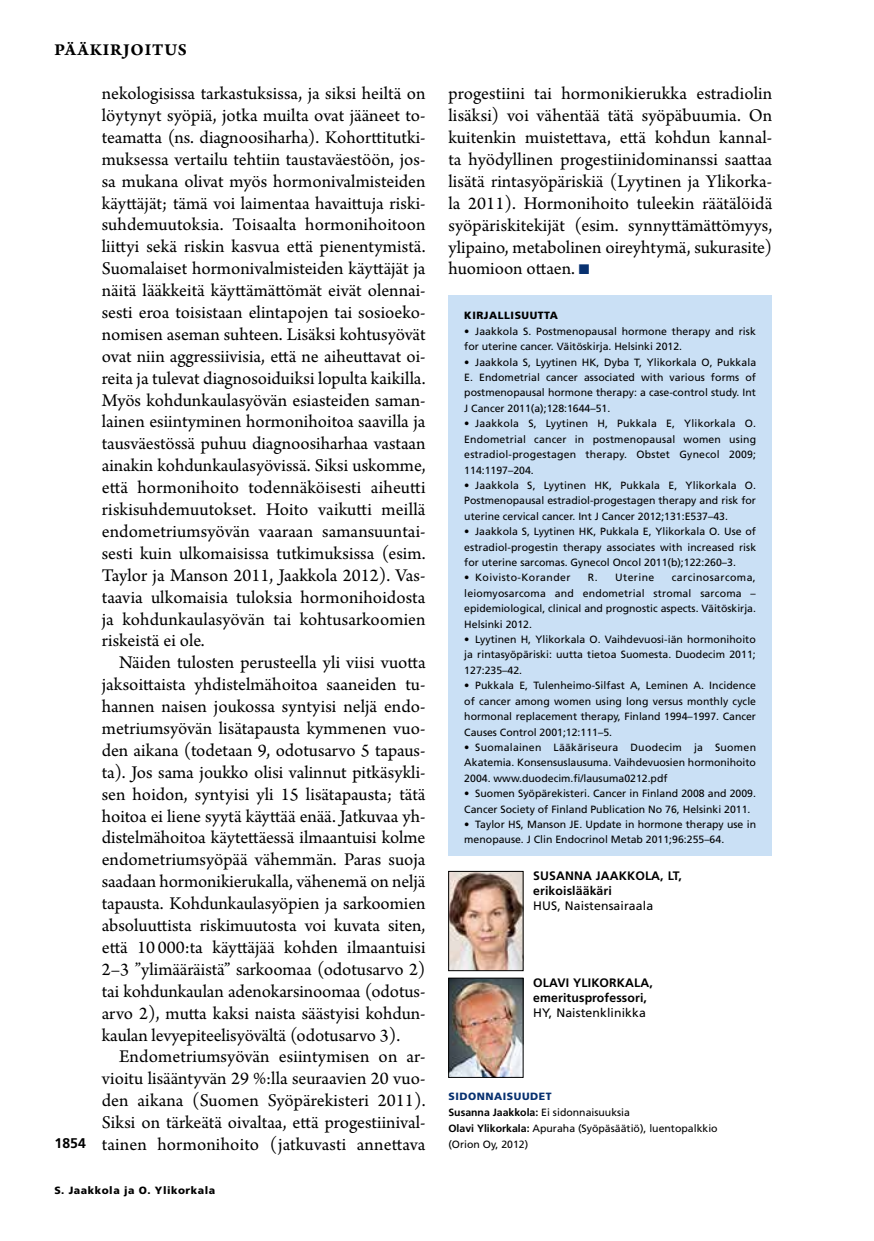
<style>
.page{position:relative;width:874px;height:1241px;background:#fff}
.page>*{position:absolute;margin:0;border:0;box-sizing:border-box;transform-origin:0 0}
.t1{font:18.9px/21.9px "Arno Pro";color:#000;text-align:justify}
.t2{font:17.5px "Arno Pro Bold Sm Text";letter-spacing:.05em;color:#000}
.t3{font:700 14px "Frutiger LT Std";color:#000}
.t4{font:700 12.25px/14.9px "Frutiger LT Std";letter-spacing:.01em;color:#000}
.t5{font:12.25px "Frutiger LT Std";letter-spacing:.01em;color:#000}
.t6{font:10.5px/15.4px "Frutiger LT Std";color:#000;text-align:justify}
.t7{font:900 10.5px "Frutiger LT Std";letter-spacing:.05em;color:#000}
.t8{font:10.5px "Frutiger LT Std";letter-spacing:.04em;color:#000}
.t9{font:900 10.5px "Frutiger LT Std";letter-spacing:.05em;color:#083170}
.s1{color:#083170}
.s2{font-weight:900;color:#083170}
.s3{font-weight:700}
</style>
<div class="page">
<div style="left:448px;top:295px;width:323px;height:561px;background:#cae0f5"></div>
<img style="left:450px;top:873px;width:71px;height:95px">
<div style="left:448px;top:871px;width:75px;height:99px;border:1px solid #000"></div>
<img style="left:450px;top:979px;width:71px;height:96px">
<div style="left:448px;top:977px;width:75px;height:100px;border:1px solid #000"></div>
<p class="t2" style="left:55px;top:39px;width:134px">PÄÄKIRJOITUS</p>
<p class="t3" style="left:55px;top:1134px;width:33px">1854</p>
<p class="t1" style="left:102px;top:83px;width:325px">nekologisissa tarkastuksissa, ja siksi heiltä on löytynyt syöpiä, jotka muilta ovat jääneet to&shy;teamatta (ns. diagnoosiharha). Kohorttitutki&shy;muksessa vertailu tehtiin taustaväestöön, jos&shy;sa mukana olivat myös hormonivalmisteiden käyttäjät; tämä voi laimentaa havaittuja riski&shy;suhdemuutoksia. Toisaalta hormonihoitoon liittyi sekä riskin kasvua että pienentymistä.<br>Suomalaiset hormonivalmisteiden käyttäjät ja näitä lääkkeitä käyttämättömät eivät olennai&shy;sesti eroa toisistaan elintapojen tai sosioeko&shy;nomisen aseman suhteen. Lisäksi kohtusyövät ovat niin aggressiivisia, että ne aiheuttavat oi&shy;reita ja tulevat diagnosoiduiksi lopulta kaikilla.<br>Myös kohdunkaulasyövän esiasteiden saman&shy;lainen esiintyminen hormonihoitoa saavilla ja tausväestössä puhuu diagnoosiharhaa vastaan ainakin kohdunkaulasyövissä. Siksi uskomme, että hormonihoito todennäköisesti aiheutti riskisuhdemuutokset. Hoito vaikutti meillä endometriumsyövän vaaraan samansuuntai&shy;sesti kuin ulkomaisissa tutkimuksissa (esim.<br>Taylor ja Manson 2011, Jaakkola 2012). Vas&shy;taavia ulkomaisia tuloksia hormonihoidosta ja kohdunkaulasyövän tai kohtusarkoomien riskeistä ei ole.</p>
<p class="t1" style="left:102px;top:652px;width:325px;text-indent:17px">Näiden tulosten perusteella yli viisi vuotta jaksoittaista yhdistelmähoitoa saaneiden tu&shy;hannen naisen joukossa syntyisi neljä endo&shy;metriumsyövän lisätapausta kymmenen vuo&shy;den aikana (todetaan 9, odotusarvo 5 tapaus&shy;ta). Jos sama joukko olisi valinnut pitkäsykli&shy;sen hoidon, syntyisi yli 15 lisätapausta; tätä hoitoa ei liene syytä käyttää enää. Jatkuvaa yh&shy;distelmähoitoa käytettäessä ilmaantuisi kolme endometriumsyöpää vähemmän. Paras suoja saadaan hormonikierukalla, vähenemä on neljä tapausta. Kohdunkaulasyöpien ja sarkoomien absoluuttista riskimuutosta voi kuvata siten, että 10 000:ta käyttäjää kohden ilmaantuisi 2–3 ”ylimääräistä” sarkoomaa (odotusarvo 2) tai kohdunkaulan adenokarsinoomaa (odotus&shy;arvo 2), mutta kaksi naista säästyisi kohdun&shy;kaulan levyepiteelisyövältä (odotusarvo 3).</p>
<p class="t1" style="left:102px;top:1046px;width:325px;text-indent:17px">Endometriumsyövän esiintymisen on ar&shy;vioitu lisääntyvän 29 %:lla seuraavien 20 vuo&shy;den aikana (Suomen Syöpärekisteri 2011).<br>Siksi on tärkeätä oivaltaa, että progestiinival&shy;tainen hormonihoito (jatkuvasti annettava</p>
<p class="t7" style="left:54px;top:1183px;width:162px">S. Jaakkola ja O. Ylikorkala</p>
<p class="t1" style="left:448px;top:84px;width:325px">progestiini tai hormonikierukka estradiolin lisäksi) voi vähentää tätä syöpäbuumia. On kuitenkin muistettava, että kohdun kannal&shy;ta hyödyllinen progestiinidominanssi saattaa lisätä rintasyöpäriskiä (Lyytinen ja Ylikorka&shy;la 2011). Hormonihoito tuleekin räätälöidä syöpäriskitekijät (esim. synnyttämättömyys, ylipaino, metabolinen oireyhtymä, sukurasite) huomioon ottaen. <span class="s1">■</span></p>
<p class="t7" style="left:464px;top:309px;width:95px">KIRJALLISUUTTA</p>
<p class="t6" style="left:464px;top:323px;width:293px">• Jaakkola S. Postmenopausal hormone therapy and risk for uterine cancer. Väitöskirja. Helsinki 2012.</p>
<p class="t6" style="left:464px;top:354px;width:293px">• Jaakkola S, Lyytinen HK, Dyba T, Ylikorkala O, Pukkala E. Endometrial cancer associated with various forms of postmenopausal hormone therapy: a case-control study. Int J Cancer 2011(a);128:1644–51.</p>
<p class="t6" style="left:464px;top:416px;width:293px">• Jaakkola S, Lyytinen H, Pukkala E, Ylikorkala O.<br>Endometrial cancer in postmenopausal women using estradiol-progestagen therapy. Obstet Gynecol 2009; 114:1197–204.</p>
<p class="t6" style="left:464px;top:477px;width:293px">• Jaakkola S, Lyytinen HK, Pukkala E, Ylikorkala O.<br>Postmenopausal estradiol-progestagen therapy and risk for uterine cervical cancer. Int J Cancer 2012;131:E537–43.</p>
<p class="t6" style="left:464px;top:524px;width:293px">• Jaakkola S, Lyytinen HK, Pukkala E, Ylikorkala O. Use of estradiol-progestin therapy associates with increased risk for uterine sarcomas. Gynecol Oncol 2011(b);122:260–3.</p>
<p class="t8" style="left:464px;top:571px;width:108px">• Koivisto-Korander</p>
<p class="t8" style="left:587px;top:571px;width:68px">R. Uterine</p>
<p class="t6" style="left:464px;top:570px;width:293px;text-indent:207px">carcinosarcoma, leiomyosarcoma and endometrial stromal sarcoma – epidemiological, clinical and prognostic aspects. Väitöskirja.<br>Helsinki 2012.</p>
<p class="t6" style="left:464px;top:631px;width:293px">• Lyytinen H, Ylikorkala O. Vaihdevuosi-iän hormonihoito ja rintasyöpäriski: uutta tietoa Suomesta. Duodecim 2011; 127:235–42.</p>
<p class="t6" style="left:464px;top:678px;width:293px">• Pukkala E, Tulenheimo-Silfast A, Leminen A. Incidence of cancer among women using long versus monthly cycle hormonal replacement therapy, Finland 1994–1997. Cancer Causes Control 2001;12:111–5.</p>
<p class="t6" style="left:464px;top:739px;width:293px">• Suomalainen Lääkäriseura Duodecim ja Suomen Akatemia. Konsensuslausuma. Vaihdevuosien hormonihoito 2004. www.duodecim.fi/lausuma0212.pdf</p>
<p class="t6" style="left:464px;top:785px;width:293px">• Suomen Syöpärekisteri. Cancer in Finland 2008 and 2009.<br>Cancer Society of Finland Publication No 76, Helsinki 2011.</p>
<p class="t6" style="left:464px;top:816px;width:293px">• Taylor HS, Manson JE. Update in hormone therapy use in menopause. J Clin Endocrinol Metab 2011;96:255–64.</p>
<p class="t4" style="left:533px;top:868px;width:150px">SUSANNA JAAKKOLA, LT, erikoislääkäri</p>
<p class="t5" style="left:533px;top:898px;width:121px">HUS, Naistensairaala</p>
<p class="t4" style="left:533px;top:975px;width:121px">OLAVI YLIKORKALA, emeritusprofessori,</p>
<p class="t5" style="left:533px;top:1005px;width:114px">HY, Naistenklinikka</p>
<p class="t9" style="left:448px;top:1090px;width:54px">Sidonnaisuud</p>
<p class="t6" style="left:448px;top:1088px;width:271px;text-align:left;text-indent:90px"><span class="s2">et<br></span><span class="s3">Susanna Jaakkola:</span> Ei sidonnaisuuksia<br><span class="s3">Olavi Ylikorkala:</span> Apuraha (Syöpäsäätiö), luentopalkkio (Orion Oy, 2012)</p>
</div>
